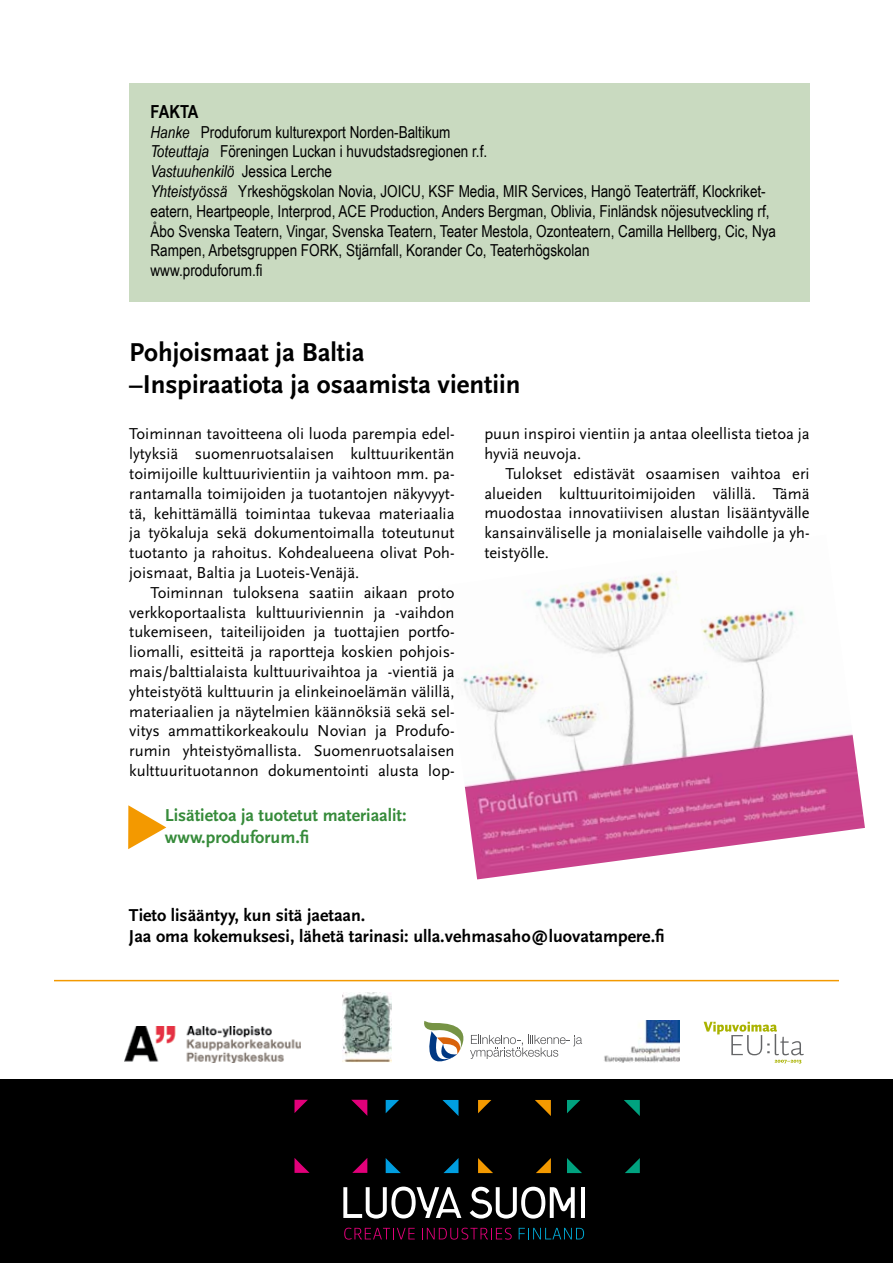
<style>
.page{position:relative;width:893px;height:1263px;background:#fff}
.page>*{position:absolute;margin:0;border:0;box-sizing:border-box;transform-origin:0 0}
.t1{font:700 27px/32.4px "Scala Sans";color:#000}
.t2{font:700 18px/21.6px "Scala Sans";color:#000}
.t3{font:700 18px/21.6px "Scala Sans";color:#368b3a}
.t4{font:700 18px "Arial Narrow";letter-spacing:-.025em;color:#000}
.t5{font:16.5px/19.8px "Scala Sans";color:#000;text-align:justify}
.t6{font:16.5px/19.8px "Arial Narrow";color:#000}
.s1{font-style:italic}
</style>
<div class="page">
<img style="left:463px;top:573px;width:402px;height:307px">
<div style="left:129px;top:83px;width:681px;height:219px;background:#c9dac0"></div>
<img style="left:604px;top:1020px;width:75px;height:42px">
<svg style="left:704px;top:1022px;width:100px;height:41px"></svg>
<svg style="left:424px;top:1021px;width:158px;height:41px"></svg>
<img style="left:124px;top:1027px;width:177px;height:35px">
<img style="left:343px;top:992px;width:48px;height:70px">
<div style="left:0;top:1080px;width:893px;height:183px;background:#000"></div>
<svg style="left:470px;top:1187px;width:105px;height:31px"></svg>
<hr style="left:581px;top:1187px;width:4px;height:31px;background:#fff">
<svg style="left:343px;top:1186px;width:118px;height:32px"></svg>
<svg style="left:344px;top:1228px;width:71px;height:11px"></svg>
<svg style="left:422px;top:1228px;width:90px;height:11px"></svg>
<svg style="left:519px;top:1228px;width:65px;height:11px"></svg>
<svg style="left:294px;top:1100px;width:14px;height:13px"></svg>
<svg style="left:351px;top:1100px;width:16px;height:16px"></svg>
<svg style="left:352px;top:1158px;width:15px;height:15px"></svg>
<svg style="left:294px;top:1158px;width:16px;height:15px"></svg>
<svg style="left:386px;top:1100px;width:13px;height:13px"></svg>
<svg style="left:442px;top:1100px;width:16px;height:16px"></svg>
<svg style="left:443px;top:1158px;width:15px;height:15px"></svg>
<svg style="left:386px;top:1158px;width:15px;height:15px"></svg>
<svg style="left:478px;top:1100px;width:13px;height:13px"></svg>
<svg style="left:535px;top:1100px;width:16px;height:16px"></svg>
<svg style="left:536px;top:1158px;width:15px;height:15px"></svg>
<svg style="left:478px;top:1158px;width:15px;height:15px"></svg>
<svg style="left:567px;top:1100px;width:13px;height:13px"></svg>
<svg style="left:624px;top:1100px;width:16px;height:16px"></svg>
<svg style="left:625px;top:1158px;width:15px;height:15px"></svg>
<svg style="left:567px;top:1158px;width:15px;height:15px"></svg>
<hr style="left:54px;top:980px;width:785px;height:1px;background:#f39900">
<p class="t4" style="left:151px;top:98px;width:50px">FAKTA</p>
<p class="t6" style="left:151px;top:121px;width:627px"><span class="s1">Hanke</span> Produforum kulturexport Norden-Baltikum<br><span class="s1">Toteuttaja</span> Föreningen Luckan i huvudstadsregionen r.f.<br><span class="s1">Vastuuhenkilö</span> Jessica Lerche<br><span class="s1">Yhteistyössä</span> Yrkeshögskolan Novia, JOICU, KSF Media, MIR Services, Hangö Teaterträff, Klockriket&shy;eatern, Heartpeople, Interprod, ACE Production, Anders Bergman, Oblivia, Finländsk nöjesutveckling rf, Åbo Svenska Teatern, Vingar, Svenska Teatern, Teater Mestola, Ozonteatern, Camilla Hellberg, Cic, Nya Rampen, Arbetsgruppen FORK, Stjärnfall, Korander Co, Teaterhögskolan<br>www.produforum.fi</p>
<h1 class="t1" style="left:129px;top:336px;width:393px">Pohjoismaat ja Baltia –Inspiraatiota ja osaamista vientiin</h1>
<p class="t5" style="left:129px;top:424px;width:327px">Toiminnan tavoitteena oli luoda parempia edel&shy;lytyksiä suomenruotsalaisen kulttuurikentän toimijoille kulttuurivientiin ja vaihtoon mm. pa&shy;rantamalla toimijoiden ja tuotantojen näkyvyyt&shy;tä, kehittämällä toimintaa tukevaa materiaalia ja työkaluja sekä dokumentoimalla toteutunut tuotanto ja rahoitus. Kohdealueena olivat Poh&shy;joismaat, Baltia ja Luoteis-Venäjä.</p>
<p class="t5" style="left:129px;top:582px;width:327px;text-indent:21px">Toiminnan tuloksena saatiin aikaan proto verkkoportaalista kulttuuriviennin ja -vaihdon tukemiseen, taiteilijoiden ja tuottajien portfo&shy;liomalli, esitteitä ja raportteja koskien pohjois&shy;mais/balttialaista kulttuurivaihtoa ja -vientiä ja yhteistyötä kulttuurin ja elinkeinoelämän välillä, materiaalien ja näytelmien käännöksiä sekä sel&shy;vitys ammattikorkeakoulu Novian ja Produfo&shy;rumin yhteistyömallista. Suomenruotsalaisen kulttuurituotannon dokumentointi alusta lop-</p>
<p class="t3" style="left:165px;top:805px;width:243px">Lisätietoa ja tuotetut materiaalit: www.produforum.fi</p>
<p class="t5" style="left:484px;top:424px;width:327px">puun inspiroi vientiin ja antaa oleellista tietoa ja hyviä neuvoja.</p>
<p class="t5" style="left:484px;top:464px;width:327px;text-indent:21px">Tulokset edistävät osaamisen vaihtoa eri alueiden kulttuuritoimijoiden välillä. Tämä muodostaa innovatiivisen alustan lisääntyvälle kansainväliselle ja monialaiselle vaihdolle ja yh&shy;teistyölle.</p>
<p class="t2" style="left:129px;top:904px;width:537px">Tieto lisääntyy, kun sitä jaetaan.<br>Jaa oma kokemuksesi, lähetä tarinasi: ulla.vehmasaho@luovatampere.fi</p>
</div>
